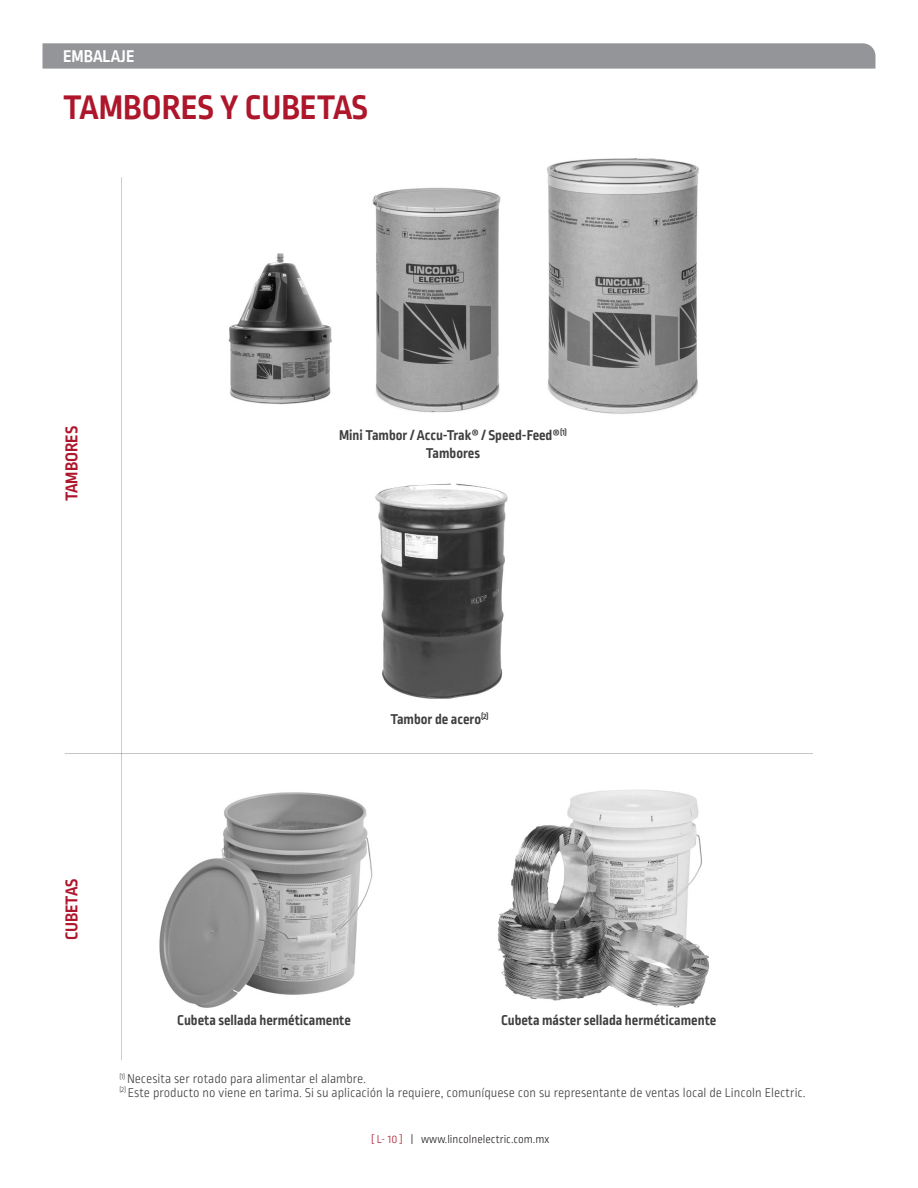
<style>
.page{position:relative;width:918px;height:1188px;background:#fff}
.page>*{position:absolute;margin:0;border:0;box-sizing:border-box;transform-origin:0 0}
.Medium_cuadros{font:700 36px "Ropa Sans Pro";color:#ae172b}
.subtitulos_3{font:700 18px "Ropa Sans Pro";color:#ae172b}
.subtitulos_3-2{font:700 18px "Ropa Sans Pro";color:#fff}
.Procesos{font:700 15px/18px "Ropa Sans Pro";color:#3e3e3f;text-align:center}
.Procesos-2{font:300 13.5px "Ropa Sans Pro";color:#3e3e3f}
.t1{font:300 12px "Ropa Sans Pro";color:#231f20}
.s1{color:#ae172b}
</style>
<div class="page">
<img style="left:64px;top:158px;width:748px;height:901px">
<svg style="left:43px;top:43px;width:832px;height:26px;background:#96989b"></svg>
<p class="subtitulos_3-2" style="left:63px;top:46px;width:73px">EMBALAJE</p>
<p class="Medium_cuadros" style="left:63px;top:87px;width:306px">TAMBORES Y CUBETAS</p>
<p class="subtitulos_3" style="left:62px;top:501px;width:77px;rotate:-90deg">TAMBORES</p>
<p class="Procesos" style="left:339px;top:426px;width:229px">Mini Tambor / Accu-Trak® / Speed-Feed®<sup>(1)<br></sup>Tambores</p>
<p class="Procesos" style="left:390px;top:711px;width:100px">Tambor de acero<sup>(2)</sup></p>
<p class="subtitulos_3" style="left:62px;top:940px;width:63px;rotate:-90deg">CUBETAS</p>
<p class="Procesos" style="left:177px;top:1012px;width:175px">Cubeta sellada herméticamente</p>
<p class="Procesos" style="left:501px;top:1012px;width:217px">Cubeta máster sellada herméticamente</p>
<p class="Procesos-2" style="left:119px;top:1072px;width:248px"><sup>(1)</sup> Necesita ser rotado para alimentar el alambre.</p>
<p class="Procesos-2" style="left:119px;top:1085px;width:688px"><sup>(2)</sup> Este producto no viene en tarima. Si su aplicación la requiere, comuníquese con su representante de ventas local de Lincoln Electric.</p>
<p class="t1" style="left:371px;top:1133px;width:179px"><span class="s1">[ L- 10 ]</span> | www.lincolnelectric.com.mx</p>
</div>
